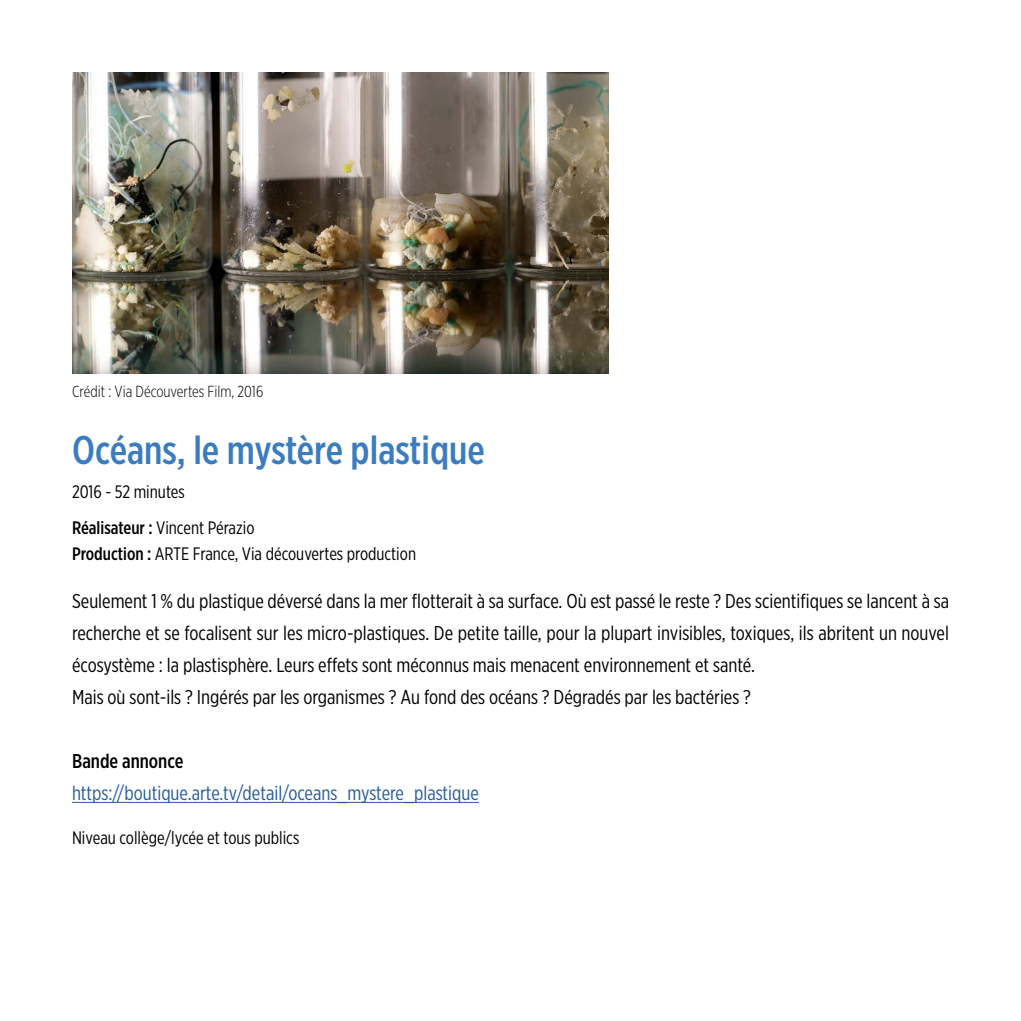
<style>
.page{position:relative;width:1021px;height:1021px;background:#fff}
.page>*{position:absolute;margin:0;border:0;box-sizing:border-box;transform-origin:0 0}
.t1{font:500 40px "Gotham X Narrow";color:#3a7cbf}
.t2{font:20px/32px "Gotham X Narrow";color:#000}
.t3{font:20px "Gotham X Narrow";color:#275b9b}
.t4{font:500 20px "Gotham X Narrow";color:#000}
.t5{font:18px/36px "Gotham X Narrow";color:#000}
.t6{font:300 16px "Gotham X Narrow";color:#000}
.s1{font-weight:500}
</style>
<div class="page">
<hr style="left:72px;top:801px;width:407px;height:1px;background:#275b9b">
<img style="left:72px;top:72px;width:536px;height:302px">
<p class="t6" style="left:72px;top:382px;width:193px">Crédit : Via Découvertes Film, 2016</p>
<h1 class="t1" style="left:72px;top:425px;width:414px">Océans, le mystère plastique</h1>
<p class="t5" style="left:72px;top:473px;width:184px">2016 - 52 minutes<br><span class="s1">Réalisateur :</span> Vincent Pérazio</p>
<p class="t5" style="left:72px;top:535px;width:345px"><span class="s1">Production :</span> ARTE France, Via découvertes production</p>
<p class="t2" style="left:72px;top:585px;width:878px">Seulement 1 % du plastique déversé dans la mer flotterait à sa surface. Où est passé le reste ? Des scientifiques se lancent à sa recherche et se focalisent sur les micro-plastiques. De petite taille, pour la plupart invisibles, toxiques, ils abritent un nouvel écosystème : la plastisphère. Leurs effets sont méconnus mais menacent environnement et santé.<br>Mais où sont-ils ? Ingérés par les organismes ? Au fond des océans ? Dégradés par les bactéries ?</p>
<p class="t4" style="left:72px;top:749px;width:113px">Bande annonce</p>
<p class="t3" style="left:72px;top:781px;width:408px">https://boutique.arte.tv/detail/oceans_mystere_plastique</p>
<p class="t5" style="left:72px;top:819px;width:229px">Niveau collège/lycée et tous publics</p>
</div>
